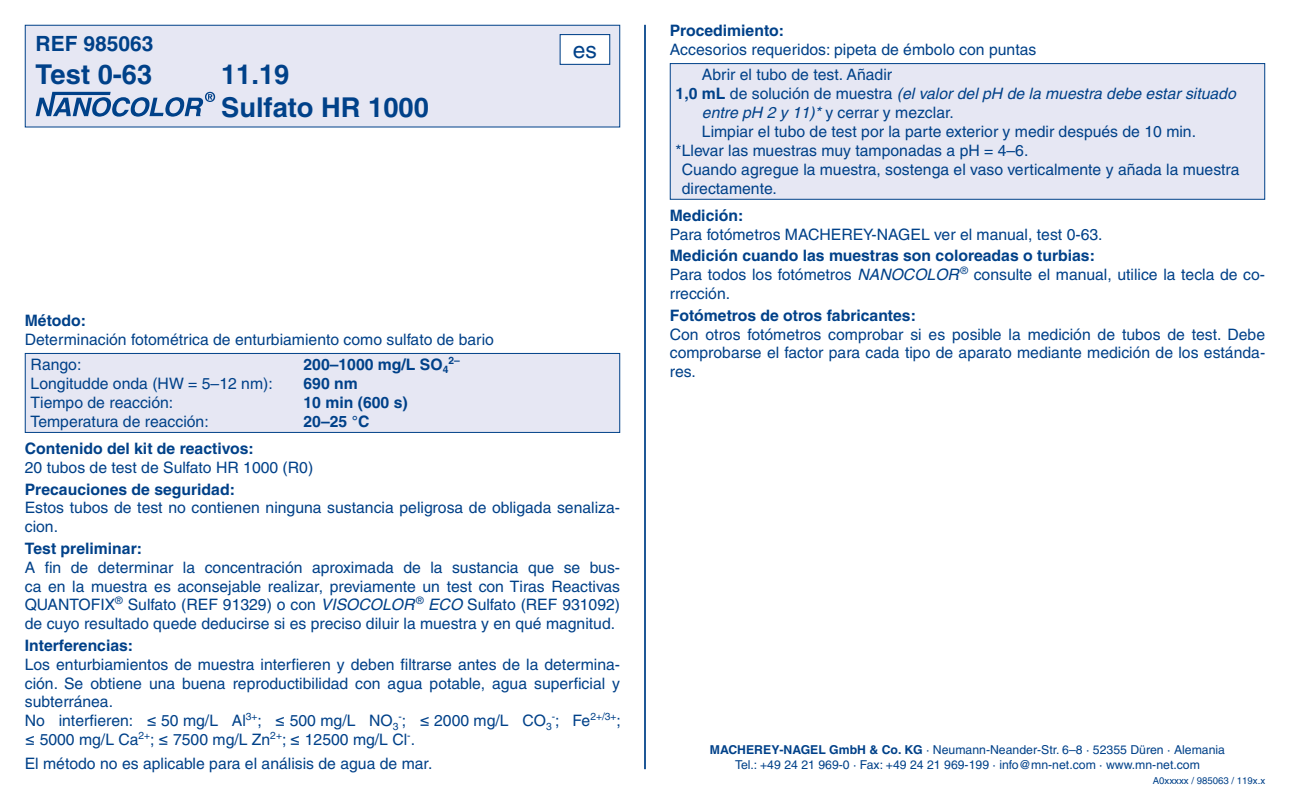
<style>
.page{position:relative;width:1290px;height:794px;background:#fff}
.page>*{position:absolute;margin:0;border:0;box-sizing:border-box;transform-origin:0 0}
.t1{font:700 27.3px/32.9px "Helvetica LT Pro";color:#004189}
.t2{font:22.75px "Helvetica LT Pro";color:#004189}
.t3{font:700 21px "Helvetica LT Pro";color:#004189}
.t4{font:15.75px/18.9px "Helvetica LT Pro";color:#004189}
.t5{font:700 15.75px "Helvetica LT Pro";color:#004189}
.t6{font:italic 15.75px "Helvetica LT Pro";color:#004189}
.t7{font:12.25px/14.7px "Helvetica LT Pro";color:#004189;text-align:center}
.t8{font:10.15px "Helvetica LT Pro";color:#004189}
.t9{font:700 10.15px "Helvetica LT Pro";color:#004189}
.t10{font:9.62px "Helvetica LT Pro";color:#004189}
.s1{font-style:italic}
.s2{font-size:15.75px}
.s3{font-weight:700;font-style:normal}
.s4{font-style:normal}
.s5{font-weight:700}
</style>
<div class="page">
<div style="left:25px;top:25px;width:595px;height:102px;background:#e6e7f3"></div>
<svg style="left:36px;top:92px;width:179px;height:25px"></svg>
<div style="left:25px;top:25px;width:595px;height:102px;border:1px solid #004189"></div>
<div style="left:560px;top:35px;width:50px;height:29px;background:#fff"></div>
<div style="left:560px;top:34px;width:50px;height:31px;border:1px solid #004189"></div>
<hr style="left:644px;top:25px;width:2px;height:744px;background:#004189">
<div style="left:25px;top:353px;width:595px;height:79px;background:#e6e7f3"></div>
<div style="left:25px;top:353px;width:595px;height:80px;border:1px solid #004189"></div>
<div style="left:670px;top:64px;width:595px;height:135px;background:#e6e7f3"></div>
<div style="left:670px;top:63px;width:595px;height:137px;border:1px solid #004189"></div>
<h3 class="t3" style="left:36px;top:30px;width:119px">REF 985063</h3>
<h1 class="t1" style="left:36px;top:58px;width:118px">Test 0‑63</h1>
<h1 class="t1" style="left:221px;top:58px;width:209px">11.19<br>Sulfato HR 1000</h1>
<p class="t5" style="left:25px;top:311px;width:63px">Método:</p>
<p class="t4" style="left:31px;top:327px;width:465px;line-height:25.4px;text-indent:-6px">Determinación fotométrica de enturbiamiento como sulfato de bario<br>Rango:</p>
<p class="t5" style="left:303px;top:355px;width:146px">200–1000 mg/L SO<sub>4</sub></p>
<p class="t9" style="left:448px;top:354px;width:13px">2–</p>
<h2 class="t2" style="left:573px;top:36px;width:26px">es</h2>
<p class="t4" style="left:31px;top:374px;width:244px">Longitudde onda (HW = 5–12 nm):</p>
<p class="t5" style="left:303px;top:374px;width:56px">690 nm</p>
<p class="t4" style="left:31px;top:393px;width:144px">Tiempo de reacción:</p>
<p class="t5" style="left:303px;top:393px;width:106px">10 min (600 s)</p>
<p class="t4" style="left:31px;top:412px;width:180px">Temperatura de reacción:</p>
<p class="t5" style="left:303px;top:412px;width:67px">20–25 °C</p>
<p class="t5" style="left:25px;top:439px;width:230px">Contenido del kit de reactivos:</p>
<p class="t4" style="left:25px;top:458px;width:290px">20 tubos de test de Sulfato HR 1000 (R0)</p>
<p class="t5" style="left:25px;top:479px;width:212px">Precauciones de seguridad:</p>
<p class="t4" style="left:25px;top:498px;width:597px">Estos tubos de test no contienen ninguna sustancia peligrosa de obligada senaliza‑ cion.</p>
<p class="t5" style="left:25px;top:538px;width:119px">Test preliminar:</p>
<p class="t4" style="left:25px;top:557px;width:597px;text-align:justify">A fin de determinar la concentración aproximada de la sustancia que se bus‑ ca en la muestra es aconsejable realizar, previamente un test con Tiras Reactivas QUANTOFIX<sup>®</sup> Sulfato (REF 91329) o con <span class="s1">VISOCOLOR</span> <sup>®</sup> <span class="s1">ECO</span> Sulfato (REF 931092) de cuyo resultado quede deducirse si es preciso diluir la muestra y en qué magnitud.</p>
<p class="t5" style="left:25px;top:635px;width:110px">Interferencias:</p>
<p class="t4" style="left:25px;top:654px;width:597px">Los enturbiamientos de muestra interfieren y deben filtrarse antes de la determina‑ ción. Se obtiene una buena reproductibilidad con agua potable, agua superficial y subterránea.<br>No interfieren: ≤ 50 mg/L Al<sup>3+</sup>; ≤ 500 mg/L NO<sub>3</sub><sup>-</sup>; ≤ 2000 mg/L CO<sub>3</sub></p>
<p class="t8" style="left:552px;top:710px;width:71px">-<span class="s2">; Fe</span>2+/3+<span class="s2">;</span></p>
<p class="t4" style="left:25px;top:728px;width:409px;line-height:23.8px">≤ 5000 mg/L Ca<sup>2+</sup>; ≤ 7500 mg/L Zn<sup>2+</sup>; ≤ 12500 mg/L Cl<sup>-</sup>.<br>El método no es aplicable para el análisis de agua de mar.</p>
<p class="t5" style="left:670px;top:21px;width:116px">Procedimiento:</p>
<p class="t4" style="left:702px;top:37px;width:336px;line-height:25.4px;text-indent:-32px">Accesorios requeridos: pipeta de émbolo con puntas<br>Abrir el tubo de test. Añadir</p>
<p class="t6" style="left:676px;top:85px;width:562px"><span class="s3">1,0 mL</span> <span class="s4">de solución de muestra</span> (el valor del pH de la muestra debe estar situado</p>
<p class="t4" style="left:702px;top:103px;width:253px"><span class="s1">entre pH 2 y 11)*</span> y cerrar y mezclar.</p>
<p class="t4" style="left:702px;top:122px;width:496px">Limpiar el tubo de test por la parte exterior y medir después de 10 min.</p>
<p class="t4" style="left:676px;top:141px;width:354px">*Llevar las muestras muy tamponadas a pH = 4–6.</p>
<p class="t4" style="left:682px;top:160px;width:559px">Cuando agregue la muestra, sostenga el vaso verticalmente y añada la muestra</p>
<p class="t4" style="left:682px;top:179px;width:97px">directamente.</p>
<p class="t5" style="left:670px;top:206px;width:75px">Medición:</p>
<p class="t4" style="left:670px;top:225px;width:434px">Para fotómetros MACHEREY‑NAGEL ver el manual, test 0‑63.</p>
<p class="t4" style="left:670px;top:246px;width:597px"><span class="s5">Medición cuando las muestras son coloreadas o turbias:<br></span>Para todos los fotómetros <span class="s1">NANOCOLOR</span> <sup>®</sup> consulte el manual, utilice la tecla de co‑ rrección.</p>
<p class="t5" style="left:670px;top:305px;width:248px">Fotómetros de otros fabricantes:</p>
<p class="t4" style="left:670px;top:324px;width:597px;text-align:justify">Con otros fotómetros comprobar si es posible la medición de tubos de test. Debe comprobarse el factor para cada tipo de aparato mediante medición de los estánda‑ res.</p>
<p class="t7" style="left:710px;top:743px;width:517px"><span class="s5">MACHEREY‑NAGEL GmbH &amp; Co. KG</span> · Neumann-Neander-Str. 6–8 · 52355 Düren · Alemania<br>Tel.: +49 24 21 969‑0 · Fax: +49 24 21 969‑199 · info@mn‑net.com · www.mn‑net.com</p>
<p class="t10" style="left:1153px;top:774px;width:114px">A0xxxxx / 985063 / 119x.x</p>
</div>
